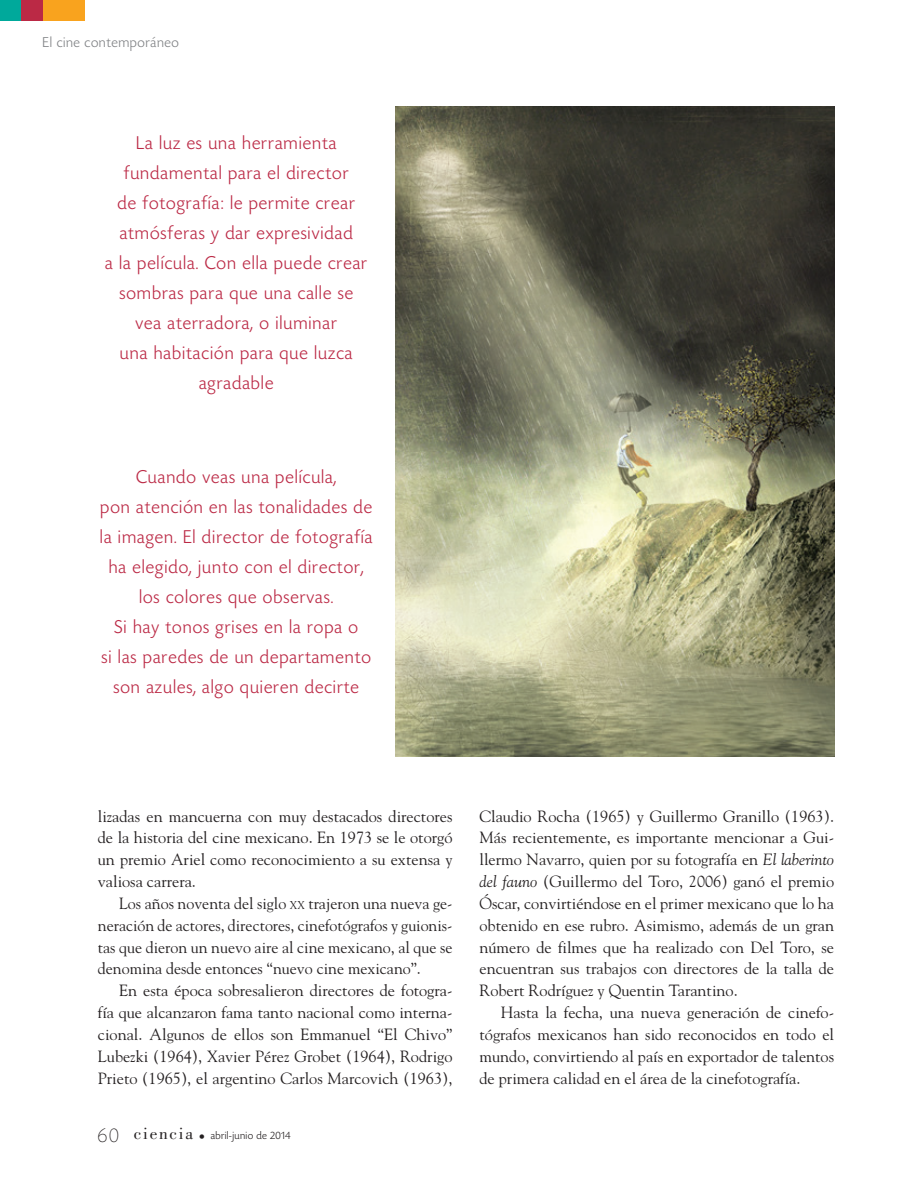
<style>
.page{position:relative;width:915px;height:1191px;background:#fff}
.page>*{position:absolute;margin:0;border:0;box-sizing:border-box;transform-origin:0 0}
.t1{font:300 19.5px/30px "Today HEF";letter-spacing:.05em;color:#bb2945;text-align:center}
.t2{font:16.2px/21.8px "Goudy";color:#231f20;text-align:justify}
.t3{font:300 15px "Today HEF";letter-spacing:.04em;color:#808285}
.t4{font:300 11.25px "Today HEF";letter-spacing:.03em;color:#231f20}
.s1{font-size:11.4px}
.s2{font-weight:200;font-size:21px}
.s3{font-family:"Bodoni";font-weight:400;font-size:17.25px}
.s4{font-weight:200;font-size:13.5px}
.s5{font-style:italic}
</style>
<div class="page">
<div style="left:0;top:0;width:21px;height:21px;background:#00a99b"></div>
<div style="left:43px;top:0;width:42px;height:21px;background:#f9a31e"></div>
<div style="left:21px;top:0;width:22px;height:21px;background:#bb2945"></div>
<img style="left:395px;top:106px;width:438px;height:650px">
<p class="t3" style="left:43px;top:34px;width:138px">El cine contemporáneo</p>
<p class="t1" style="left:105px;top:128px;width:263px">La luz es una herramienta fundamental para el director<br>de fotografía: le permite crear atmósferas y dar expresividad<br>a la película. Con ella puede crear sombras para que una calle se vea aterradora, o iluminar<br>una habitación para que luzca agradable</p>
<p class="t1" style="left:100px;top:463px;width:274px">Cuando veas una película,<br>pon atención en las tonalidades de la imagen. El director de fotografía ha elegido, junto con el director, los colores que observas.<br>Si hay tonos grises en la ropa o<br>si las paredes de un departamento son azules, algo quieren decirte</p>
<p class="t2" style="left:98px;top:804px;width:356px;text-align:left">lizadas en mancuerna con muy destacados directores de la historia del cine mexicano. En 1973 se le otorgó un premio Ariel como reconocimiento a su extensa y valiosa carrera.</p>
<p class="t2" style="left:98px;top:892px;width:356px;text-indent:21px">Los años noventa del siglo <span class="s1">xx</span> trajeron una nueva ge&shy;neración de actores, directores, cinefotógrafos y guionis&shy;tas que dieron un nuevo aire al cine mexicano, al que se denomina desde entonces “nuevo cine mexicano”.</p>
<p class="t2" style="left:98px;top:979px;width:356px;text-indent:21px">En esta época sobresalieron directores de fotogra&shy;fía que alcanzaron fama tanto nacional como interna&shy;cional. Algunos de ellos son Emmanuel “El Chivo” Lubezki (1964), Xavier Pérez Grobet (1964), Rodrigo Prieto (1965), el argentino Carlos Marcovich (1963),</p>
<p class="t4" style="left:98px;top:1129px;width:194px"><span class="s2">60</span> <span class="s3">ciencia</span> <span class="s4">•</span> abril-junio de 2014</p>
<p class="t2" style="left:479px;top:804px;width:356px">Claudio Rocha (1965) y Guillermo Granillo (1963).<br>Más recientemente, es importante mencionar a Gui&shy;llermo Navarro, quien por su fotografía en <span class="s5">El laberinto del fauno</span> (Guillermo del Toro, 2006) ganó el premio Óscar, convirtiéndose en el primer mexicano que lo ha obtenido en ese rubro. Asimismo, además de un gran número de filmes que ha realizado con Del Toro, se encuentran sus trabajos con directores de la talla de Robert Rodríguez y Quentin Tarantino.</p>
<p class="t2" style="left:479px;top:1001px;width:356px;text-indent:21px">Hasta la fecha, una nueva generación de cinefo&shy;tógrafos mexicanos han sido reconocidos en todo el mundo, convirtiendo al país en exportador de talentos de primera calidad en el área de la cinefotografía.</p>
</div>
